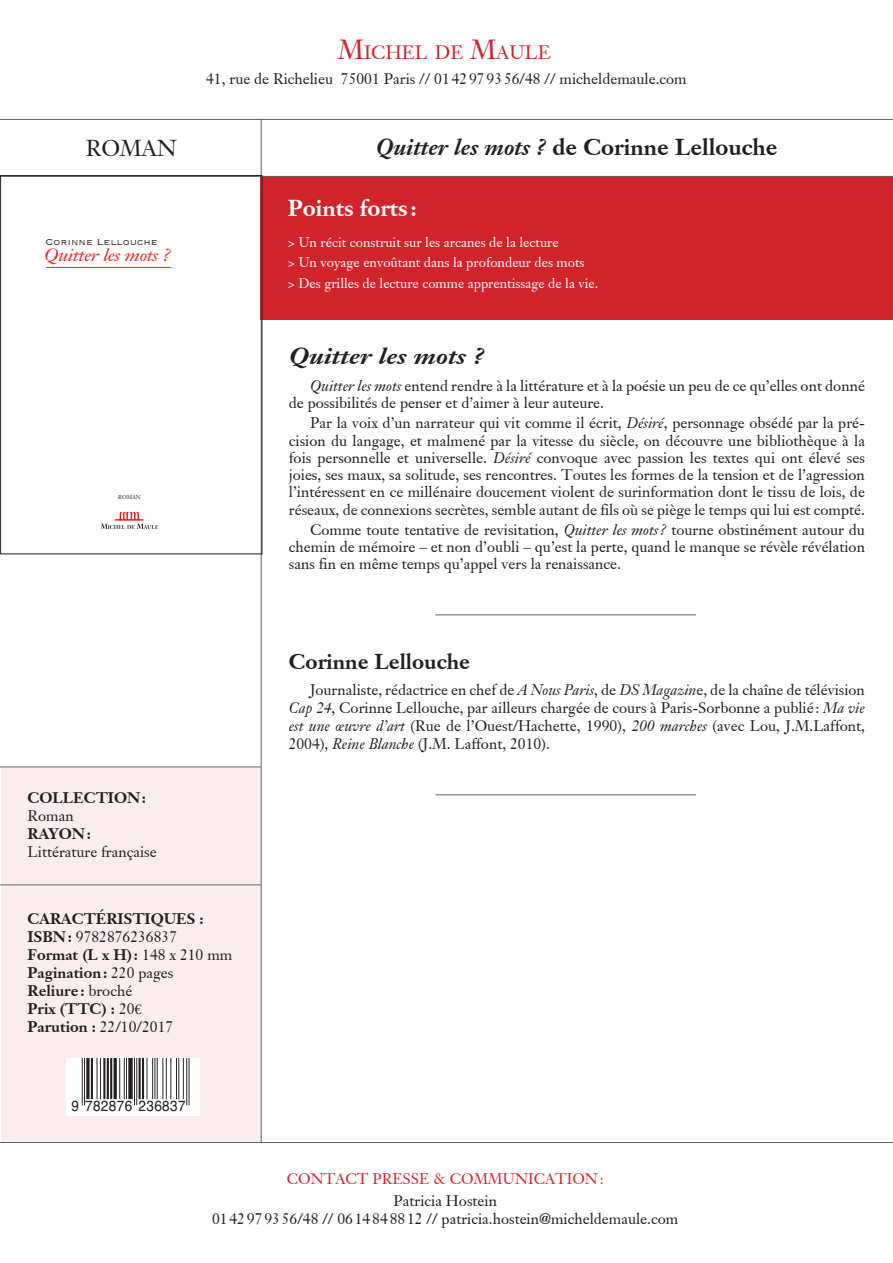
<style>
.page{position:relative;width:893px;height:1263px;background:#fff}
.page>*{position:absolute;margin:0;border:0;box-sizing:border-box;transform-origin:0 0}
.t1{font:700 22.5px "Janson S Si";color:#231f20}
.t2{font:italic 700 22.5px "Janson S Si";color:#231f20;scale:1.15 1}
.t3{font:700 22.5px "Janson S Si";color:#fff}
.t4{font:22.5px "Janson S Si";color:#231f20}
.t5{font:700 21px "Janson S Si";color:#231f20}
.t6{font:18.9px "Janson S Si";color:#d1232a}
.t7{font:italic 17.1px "Janson S Si";letter-spacing:-.025em;color:#ea2924;scale:1.14 1}
.t8{font:15px/17.2px "Janson S Si";color:#231f20;text-align:justify}
.t9{font:700 15px "Janson S Si";color:#231f20}
.t10{font:15px "Janson S Si";color:#d1232a}
.t11{font:14.7px "Helvetica";letter-spacing:.025em;color:#231f20;scale:.92 1}
.t12{font:13.5px "Janson S Si";color:#fff}
.t13{font:300 11.25px "Copperplate";color:#231f20}
.t14{font:5.55px "Janson S Si";color:#231f20}
.s1{font-size:27px}
.s2{font-style:italic}
.s3{font-weight:700}
.s4{font-weight:400}
.s5{font-family:"Minion Pro";font-weight:400}
</style>
<div class="page">
<div style="left:260px;top:176px;width:633px;height:144px;background:#d1232a"></div>
<div style="left:1px;top:767px;width:260px;height:375px;background:#fbedee"></div>
<hr style="left:0;top:176px;width:893px;height:1px;background:#636366">
<hr style="left:0;top:766px;width:261px;height:1px;background:#636366">
<hr style="left:435px;top:614px;width:261px;height:1px;background:#636366">
<hr style="left:435px;top:794px;width:261px;height:1px;background:#636366">
<hr style="left:0;top:884px;width:261px;height:1px;background:#636366">
<hr style="left:0;top:1142px;width:893px;height:1px;background:#636366">
<hr style="left:0;top:119px;width:893px;height:1px;background:#636366">
<svg style="left:66px;top:1058px;width:134px;height:58px;background:#f4f4f4"></svg>
<hr style="left:82px;top:1058px;width:1px;height:47px;background:#231f20">
<hr style="left:84px;top:1058px;width:1px;height:47px;background:#231f20">
<svg style="left:86px;top:1058px;width:4px;height:41px"></svg>
<hr style="left:91px;top:1058px;width:2px;height:41px;background:#231f20">
<hr style="left:97px;top:1058px;width:1px;height:41px;background:#231f20">
<hr style="left:100px;top:1058px;width:1px;height:41px;background:#231f20">
<hr style="left:103px;top:1058px;width:2px;height:41px;background:#231f20">
<hr style="left:107px;top:1058px;width:2px;height:41px;background:#231f20">
<hr style="left:110px;top:1058px;width:2px;height:41px;background:#231f20">
<svg style="left:113px;top:1058px;width:4px;height:41px"></svg>
<hr style="left:119px;top:1058px;width:1px;height:41px;background:#231f20">
<hr style="left:124px;top:1058px;width:1px;height:41px;background:#231f20">
<hr style="left:126px;top:1058px;width:1px;height:41px;background:#231f20">
<div style="left:128px;top:1058px;width:5px;height:41px;background:#231f20"></div>
<hr style="left:134px;top:1058px;width:1px;height:47px;background:#231f20">
<hr style="left:136px;top:1058px;width:1px;height:47px;background:#231f20">
<hr style="left:139px;top:1058px;width:2px;height:41px;background:#231f20">
<hr style="left:142px;top:1058px;width:2px;height:41px;background:#231f20">
<hr style="left:146px;top:1058px;width:1px;height:41px;background:#231f20">
<hr style="left:152px;top:1058px;width:1px;height:41px;background:#231f20">
<hr style="left:154px;top:1058px;width:1px;height:41px;background:#231f20">
<hr style="left:157px;top:1058px;width:1px;height:41px;background:#231f20">
<hr style="left:162px;top:1058px;width:1px;height:41px;background:#231f20">
<hr style="left:166px;top:1058px;width:1px;height:41px;background:#231f20">
<hr style="left:170px;top:1058px;width:1px;height:41px;background:#231f20">
<hr style="left:176px;top:1058px;width:1px;height:41px;background:#231f20">
<hr style="left:178px;top:1058px;width:1px;height:41px;background:#231f20">
<hr style="left:183px;top:1058px;width:1px;height:41px;background:#231f20">
<hr style="left:186px;top:1058px;width:1px;height:47px;background:#231f20">
<hr style="left:189px;top:1058px;width:1px;height:47px;background:#231f20">
<hr style="left:261px;top:119px;width:1px;height:1023px;background:#636366">
<hr style="left:46px;top:267px;width:125px;height:1px;background:#ea2924">
<svg style="left:101px;top:512px;width:57px;height:17px"></svg>
<div style="left:0;top:175px;width:262px;height:379px;border:1px solid #231f20"></div>
<p class="t4" style="left:86px;top:133px;width:92px">ROMAN</p>
<p class="t13" style="left:46px;top:235px;width:114px">Corinne Lellouche</p>
<p class="t7" style="left:44px;top:244px;width:113px">Quitter les mots ?</p>
<p class="t14" style="left:118px;top:493px;width:24px">roman</p>
<p class="t6" style="left:338px;top:40px;width:214px"><span class="s1">M</span>ICHEL DE <span class="s1">M</span>AULE</p>
<p class="t8" style="left:206px;top:70px;width:482px">41, rue de Richelieu 75001 Paris // 0142979356/48 // micheldemaule.com</p>
<p class="t1" style="left:376px;top:133px;width:403px"><span class="s2">Quitter les mots ?</span> de Corinne Lellouche</p>
<p class="t3" style="left:288px;top:193px;width:131px">Points forts :</p>
<p class="t12" style="left:288px;top:233px;width:272px">&gt; Un récit construit sur les arcanes de la lecture</p>
<p class="t12" style="left:288px;top:254px;width:298px">&gt; Un voyage envoûtant dans la profondeur des mots</p>
<p class="t12" style="left:288px;top:274px;width:312px">&gt; Des grilles de lecture comme apprentissage de la vie.</p>
<p class="t2" style="left:289px;top:342px;width:172px">Quitter les mots ?</p>
<p class="t8" style="left:289px;top:377px;width:578px;text-indent:21px"><span class="s2">Quitter les mots</span> entend rendre à la littérature et à la poésie un peu de ce qu’elles ont donné de possibilités de penser et d’aimer à leur auteure.</p>
<p class="t8" style="left:289px;top:414px;width:578px;text-indent:21px">Par la voix d’un narrateur qui vit comme il écrit, <span class="s2">Désiré</span>, personnage obsédé par la pré&shy;cision du langage, et malmené par la vitesse du siècle, on découvre une bibliothèque à la fois personnelle et universelle. <span class="s2">Désiré</span> convoque avec passion les textes qui ont élevé ses joies, ses maux, sa solitude, ses rencontres. Toutes les formes de la tension et de l’agression l’intéressent en ce millénaire doucement violent de surinformation dont le tissu de lois, de réseaux, de connexions secrètes, semble autant de fils où se piège le temps qui lui est compté.</p>
<p class="t8" style="left:289px;top:521px;width:578px;text-indent:21px">Comme toute tentative de revisitation, <span class="s2">Quitter les mots ?</span> tourne obstinément autour du chemin de mémoire – et non d’oubli – qu’est la perte, quand le manque se révèle révélation sans fin en même temps qu’appel vers la renaissance.</p>
<p class="t9" style="left:28px;top:788px;width:120px">COLLECTION:</p>
<p class="t8" style="left:28px;top:807px;width:48px">Roman</p>
<p class="t9" style="left:28px;top:824px;width:65px">RAYON:</p>
<p class="t8" style="left:28px;top:843px;width:131px">Littérature française</p>
<p class="t5" style="left:289px;top:647px;width:183px">Corinne Lellouche</p>
<p class="t8" style="left:289px;top:680px;width:578px;line-height:18px;text-indent:21px">Journaliste, rédactrice en chef de <span class="s2">A Nous Paris</span>, de <span class="s2">DS Magazin</span>e, de la chaîne de télévision <span class="s2">Cap 24</span>, Corinne Lellouche, par ailleurs chargée de cours à Paris-Sorbonne a publié : <span class="s2">Ma vie est une œuvre d’art</span> (Rue de l’Ouest/Hachette, 1990), <span class="s2">200 marches</span> (avec Lou, J.M.Laffont, 2004), <span class="s2">Reine Blanche</span> (J.M. Laffont, 2010).</p>
<p class="t9" style="left:28px;top:909px;width:178px">CARACTÉRISTIQUES :</p>
<p class="t8" style="left:28px;top:928px;width:151px"><span class="s3">ISBN:</span> 9782876236837</p>
<p class="t9" style="left:28px;top:945px;width:206px">Format (L x H): <span class="s4">148 x 210 mm</span></p>
<p class="t9" style="left:28px;top:963px;width:147px">Pagination: <span class="s4">220 pages</span></p>
<p class="t9" style="left:28px;top:981px;width:106px">Reliure: <span class="s4">broché</span></p>
<p class="t9" style="left:28px;top:999px;width:116px">Prix (TTC) : <span class="s4">20</span><span class="s5">€</span></p>
<p class="t8" style="left:28px;top:1018px;width:147px"><span class="s3">Parution :</span> 22/10/2017</p>
<p class="t11" style="left:71px;top:1095px;width:126px">9 782876 236837</p>
<p class="t10" style="left:287px;top:1169px;width:318px">CONTACT PRESSE &amp; COMMUNICATION:</p>
<p class="t8" style="left:393px;top:1192px;width:105px">Patricia Hostein</p>
<p class="t8" style="left:212px;top:1210px;width:468px">0142979356/48 // 0614848812 // patricia.hostein@micheldemaule.com</p>
</div>
